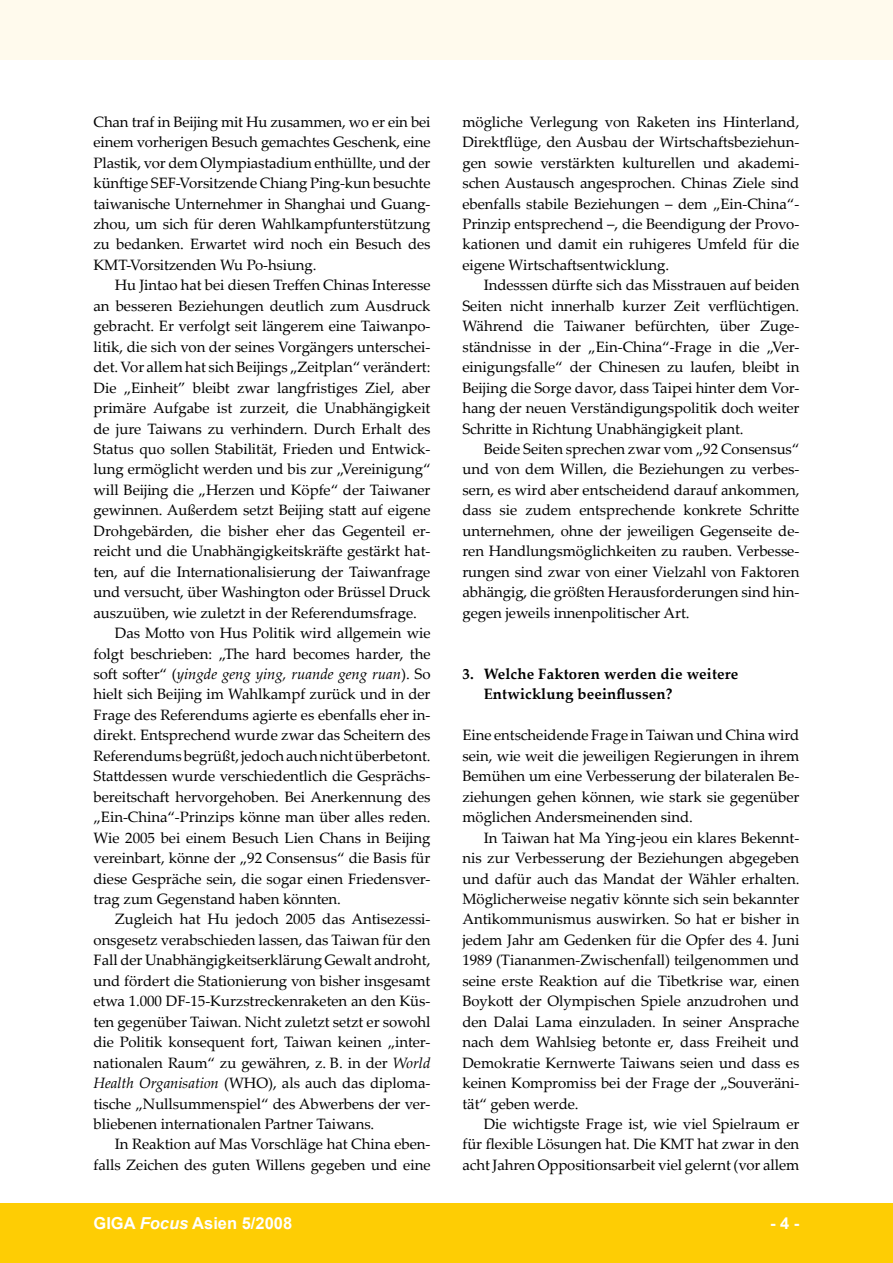
<style>
.page{position:relative;width:893px;height:1263px;background:#fff}
.page>*{position:absolute;margin:0;border:0;box-sizing:border-box;transform-origin:0 0}
.t1{font:700 16.5px "Arial";color:#fff}
.t2{font:15px/20.4px "Palatino Linotype";letter-spacing:-.005em;color:#000;text-align:justify}
.t3{font:700 15px/20.4px "Palatino Linotype";letter-spacing:.01em;color:#000}
.t4{font:italic 15px "Palatino Linotype";letter-spacing:-.005em;color:#000}
.s1{font-style:normal}
.s2{font-style:italic}
</style>
<div class="page">
<div style="left:0;top:1203px;width:893px;height:60px;background:#fecd04"></div>
<div style="left:0;top:1px;width:893px;height:59px;background:#fffaed"></div>
<p class="t2" style="left:94px;top:111px;width:338px">Chan traf in Beijing mit Hu zusammen, wo er ein bei einem vorherigen Besuch gemachtes Geschenk, eine Plastik, vor dem Olympiastadium enthüllte, und der künftige SEF-Vorsitzende Chiang Ping-kun besuchte taiwanische Unternehmer in Shanghai und Guang&shy;zhou, um sich für deren Wahlkampfunterstützung zu bedanken. Erwartet wird noch ein Besuch des KMT-Vorsitzenden Wu Po-hsiung.</p>
<p class="t2" style="left:115px;top:274px;width:317px">Hu Jintao hat bei diesen Treffen Chinas Interesse</p>
<p class="t2" style="left:94px;top:295px;width:338px">an besseren Beziehungen deutlich zum Ausdruck</p>
<p class="t2" style="left:94px;top:315px;width:338px">gebracht. Er verfolgt seit längerem eine Taiwanpo-</p>
<p class="t2" style="left:94px;top:336px;width:338px">litik, die sich von der seines Vorgängers unterschei-</p>
<p class="t2" style="left:94px;top:356px;width:338px">det. Vor allem hat sich Beijings „Zeitplan“ verändert:</p>
<p class="t2" style="left:94px;top:377px;width:338px">Die „Einheit” bleibt zwar langfristiges Ziel, aber</p>
<p class="t2" style="left:94px;top:397px;width:338px">primäre Aufgabe ist zurzeit, die Unabhängigkeit</p>
<p class="t2" style="left:94px;top:418px;width:339px">de jure Taiwans zu verhindern. Durch Erhalt des</p>
<p class="t2" style="left:94px;top:438px;width:338px">Status quo sollen Stabilität, Frieden und Entwick-</p>
<p class="t2" style="left:94px;top:459px;width:338px">lung ermöglicht werden und bis zur „Vereinigung“</p>
<p class="t2" style="left:94px;top:479px;width:338px">will Beijing die „Herzen und Köpfe“ der Taiwaner</p>
<p class="t2" style="left:94px;top:499px;width:338px">gewinnen. Außerdem setzt Beijing statt auf eigene</p>
<p class="t2" style="left:94px;top:520px;width:338px">Drohgebärden, die bisher eher das Gegenteil er-</p>
<p class="t2" style="left:94px;top:540px;width:338px">reicht und die Unabhängigkeitskräfte gestärkt hat-</p>
<p class="t2" style="left:94px;top:561px;width:338px">ten, auf die Internationalisierung der Taiwanfrage</p>
<p class="t2" style="left:94px;top:581px;width:338px">und versucht, über Washington oder Brüssel Druck</p>
<p class="t2" style="left:94px;top:602px;width:325px">auszuüben, wie zuletzt in der Referendumsfrage.</p>
<p class="t2" style="left:115px;top:622px;width:317px">Das Motto von Hus Politik wird allgemein wie</p>
<p class="t2" style="left:94px;top:643px;width:338px">folgt beschrieben: „The hard becomes harder, the</p>
<p class="t4" style="left:94px;top:663px;width:338px"><span class="s1">soft softer“ (</span>yingde geng ying, ruande geng ruan<span class="s1">). So</span></p>
<p class="t2" style="left:94px;top:684px;width:338px">hielt sich Beijing im Wahlkampf zurück und in der</p>
<p class="t2" style="left:94px;top:704px;width:338px">Frage des Referendums agierte es ebenfalls eher in-</p>
<p class="t2" style="left:94px;top:724px;width:338px">direkt. Entsprechend wurde zwar das Scheitern des</p>
<p class="t2" style="left:94px;top:745px;width:338px">Referendums begrüßt, jedoch auch nicht überbetont.</p>
<p class="t2" style="left:94px;top:765px;width:338px">Stattdessen wurde verschiedentlich die Gesprächs-</p>
<p class="t2" style="left:94px;top:786px;width:338px">bereitschaft hervorgehoben. Bei Anerkennung des</p>
<p class="t2" style="left:94px;top:806px;width:338px">„Ein-China“-Prinzips könne man über alles reden.</p>
<p class="t2" style="left:94px;top:827px;width:338px">Wie 2005 bei einem Besuch Lien Chans in Beijing</p>
<p class="t2" style="left:94px;top:847px;width:338px">vereinbart, könne der „92 Consensus“ die Basis für</p>
<p class="t2" style="left:94px;top:868px;width:338px">diese Gespräche sein, die sogar einen Friedensver-</p>
<p class="t2" style="left:94px;top:888px;width:249px">trag zum Gegenstand haben könnten.</p>
<p class="t2" style="left:115px;top:908px;width:317px">Zugleich hat Hu jedoch 2005 das Antisezessi-</p>
<p class="t2" style="left:94px;top:929px;width:338px">onsgesetz verabschieden lassen, das Taiwan für den</p>
<p class="t2" style="left:94px;top:949px;width:338px">Fall der Unabhängigkeitserklärung Gewalt androht,</p>
<p class="t2" style="left:94px;top:970px;width:338px">und fördert die Stationierung von bisher insgesamt</p>
<p class="t2" style="left:94px;top:990px;width:338px">etwa 1.000 DF-15-Kurzstreckenraketen an den Küs-</p>
<p class="t2" style="left:94px;top:1011px;width:338px">ten gegenüber Taiwan. Nicht zuletzt setzt er sowohl</p>
<p class="t2" style="left:94px;top:1031px;width:338px">die Politik konsequent fort, Taiwan keinen „inter-</p>
<p class="t2" style="left:94px;top:1052px;width:338px">nationalen Raum“ zu gewähren, z. B. in der <span class="s2">World</span></p>
<p class="t2" style="left:94px;top:1072px;width:338px"><span class="s2">Health Organisation</span> (WHO), als auch das diploma-</p>
<p class="t2" style="left:94px;top:1093px;width:338px">tische „Nullsummenspiel“ des Abwerbens der ver-</p>
<p class="t2" style="left:94px;top:1113px;width:282px">bliebenen internationalen Partner Taiwans.</p>
<p class="t2" style="left:115px;top:1133px;width:317px">In Reaktion auf Mas Vorschläge hat China eben-</p>
<p class="t2" style="left:94px;top:1154px;width:338px">falls Zeichen des guten Willens gegeben und eine</p>
<p class="t2" style="left:462px;top:111px;width:338px">mögliche Verlegung von Raketen ins Hinterland, Direktflüge, den Ausbau der Wirtschaftsbeziehun&shy;gen sowie verstärkten kulturellen und akademi&shy;schen Austausch angesprochen. Chinas Ziele sind ebenfalls stabile Beziehungen – dem „Ein-China“- Prinzip entsprechend –, die Beendigung der Provo&shy;kationen und damit ein ruhigeres Umfeld für die eigene Wirtschaftsentwicklung.</p>
<p class="t2" style="left:462px;top:274px;width:339px;text-indent:21px">Indesssen dürfte sich das Misstrauen auf beiden Seiten nicht innerhalb kurzer Zeit verflüchtigen.<br>Während die Taiwaner befürchten, über Zuge&shy;ständnisse in der „Ein-China“-Frage in die „Ver&shy;einigungsfalle“ der Chinesen zu laufen, bleibt in Beijing die Sorge davor, dass Taipei hinter dem Vor&shy;hang der neuen Verständigungspolitik doch weiter Schritte in Richtung Unabhängigkeit plant.</p>
<p class="t2" style="left:462px;top:438px;width:339px;text-indent:21px">Beide Seiten sprechen zwar vom „92 Consensus“ und von dem Willen, die Beziehungen zu verbes&shy;sern, es wird aber entscheidend darauf ankommen, dass sie zudem entsprechende konkrete Schritte unternehmen, ohne der jeweiligen Gegenseite de&shy;ren Handlungsmöglichkeiten zu rauben. Verbesse&shy;rungen sind zwar von einer Vielzahl von Faktoren abhängig, die größten Herausforderungen sind hin&shy;gegen jeweils innenpolitischer Art.</p>
<p class="t3" style="left:484px;top:663px;width:256px;text-indent:-21px">3. Welche Faktoren werden die weitere<br>Entwicklung beeinflussen?</p>
<p class="t2" style="left:462px;top:724px;width:338px">Eine entscheidende Frage in Taiwan und China wird sein, wie weit die jeweiligen Regierungen in ihrem Bemühen um eine Verbesserung der bilateralen Be&shy;ziehungen gehen können, wie stark sie gegenüber möglichen Andersmeinenden sind.</p>
<p class="t2" style="left:462px;top:827px;width:338px;text-indent:21px">In Taiwan hat Ma Ying-jeou ein klares Bekennt&shy;nis zur Verbesserung der Beziehungen abgegeben und dafür auch das Mandat der Wähler erhalten.<br>Möglicherweise negativ könnte sich sein bekannter Antikommunismus auswirken. So hat er bisher in jedem Jahr am Gedenken für die Opfer des 4. Juni 1989 (Tiananmen-Zwischenfall) teilgenommen und seine erste Reaktion auf die Tibetkrise war, einen Boykott der Olympischen Spiele anzudrohen und den Dalai Lama einzuladen. In seiner Ansprache nach dem Wahlsieg betonte er, dass Freiheit und Demokratie Kernwerte Taiwans seien und dass es keinen Kompromiss bei der Frage der „Souveräni&shy;tät“ geben werde.</p>
<p class="t2" style="left:462px;top:1113px;width:338px;text-indent:21px">Die wichtigste Frage ist, wie viel Spielraum er für flexible Lösungen hat. Die KMT hat zwar in den acht Jahren Oppositionsarbeit viel gelernt (vor allem</p>
<p class="t1" style="left:94px;top:1212px;width:200px">GIGA <span class="s2">Focus</span> Asien 5/2008</p>
<p class="t1" style="left:770px;top:1212px;width:31px">- -</p>
</div>
